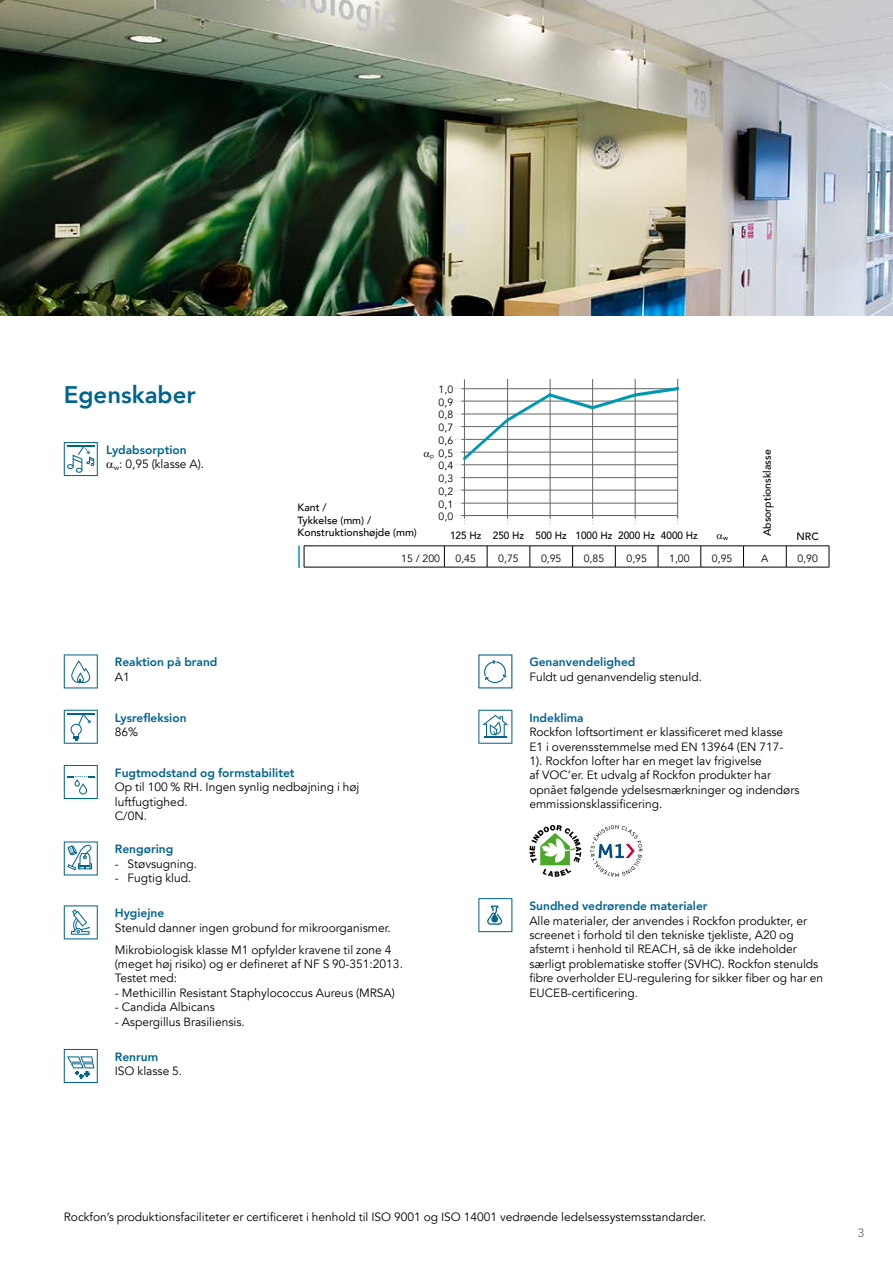
<style>
.page{position:relative;width:893px;height:1263px;background:#fff}
.page>*{position:absolute;margin:0;border:0;box-sizing:border-box;transform-origin:0 0}
.t1{font:127.35px "Chartwell Lines 50";color:#0098b0;scale:.67 1}
.Inside__Headline{font:800 24px "Avenir";color:#006390}
.Inside__Body_text-Pe{font:12px/14.4px "Avenir";color:#000}
.Inside__Subline{font:800 12px "Avenir";color:#006390}
.Inside__System_pagen{font:12px "Avenir";color:#646567}
.t2{font:10.5px "Avenir";color:#000}
.Thickness___Suspensi{font:500 10.5px "Avenir";color:#000}
.Thickness___Suspensi-2{font:500 10.5px "Avenir";color:#000;scale:.95 1}
.t3{font:500 6.45px "Avenir";color:#000}
.t4{font:6.45px "Avenir";color:#000}
</style>
<div class="page">
<img style="left:0;top:0;width:893px;height:316px">
<svg style="left:64px;top:654px;width:34px;height:34px"></svg>
<svg style="left:64px;top:710px;width:34px;height:34px"></svg>
<svg style="left:64px;top:765px;width:34px;height:34px"></svg>
<svg style="left:64px;top:841px;width:34px;height:34px"></svg>
<svg style="left:64px;top:905px;width:34px;height:34px"></svg>
<svg style="left:64px;top:1049px;width:34px;height:34px"></svg>
<svg style="left:478px;top:654px;width:34px;height:34px"></svg>
<svg style="left:478px;top:710px;width:34px;height:34px"></svg>
<svg style="left:529px;top:825px;width:52px;height:52px"></svg>
<svg style="left:590px;top:825px;width:52px;height:52px"></svg>
<svg style="left:478px;top:898px;width:34px;height:34px"></svg>
<svg style="left:64px;top:442px;width:34px;height:34px"></svg>
<svg style="left:304px;top:547px;width:1px;height:20px"></svg>
<svg style="left:444px;top:547px;width:1px;height:20px"></svg>
<svg style="left:487px;top:547px;width:1px;height:20px"></svg>
<svg style="left:530px;top:547px;width:1px;height:20px"></svg>
<svg style="left:572px;top:547px;width:1px;height:20px"></svg>
<svg style="left:615px;top:547px;width:1px;height:20px"></svg>
<svg style="left:658px;top:547px;width:1px;height:20px"></svg>
<svg style="left:700px;top:547px;width:1px;height:20px"></svg>
<svg style="left:743px;top:547px;width:1px;height:20px"></svg>
<svg style="left:786px;top:547px;width:1px;height:20px"></svg>
<svg style="left:829px;top:546px;width:1px;height:21px"></svg>
<hr style="left:304px;top:567px;width:140px;height:1px;background:#000">
<hr style="left:444px;top:567px;width:43px;height:1px;background:#000">
<hr style="left:487px;top:567px;width:43px;height:1px;background:#000">
<hr style="left:530px;top:567px;width:43px;height:1px;background:#000">
<hr style="left:573px;top:567px;width:42px;height:1px;background:#000">
<hr style="left:615px;top:567px;width:43px;height:1px;background:#000">
<hr style="left:658px;top:567px;width:43px;height:1px;background:#000">
<hr style="left:701px;top:567px;width:42px;height:1px;background:#000">
<hr style="left:743px;top:567px;width:43px;height:1px;background:#000">
<hr style="left:786px;top:567px;width:43px;height:1px;background:#000">
<hr style="left:304px;top:546px;width:140px;height:1px;background:#000">
<hr style="left:444px;top:546px;width:43px;height:1px;background:#000">
<hr style="left:487px;top:546px;width:43px;height:1px;background:#000">
<hr style="left:530px;top:546px;width:43px;height:1px;background:#000">
<hr style="left:573px;top:546px;width:42px;height:1px;background:#000">
<hr style="left:615px;top:546px;width:43px;height:1px;background:#000">
<hr style="left:658px;top:546px;width:43px;height:1px;background:#000">
<hr style="left:701px;top:546px;width:42px;height:1px;background:#000">
<hr style="left:743px;top:546px;width:43px;height:1px;background:#000">
<hr style="left:786px;top:546px;width:43px;height:1px;background:#000">
<hr style="left:298px;top:546px;width:2px;height:21px;background:#0098b0">
<svg style="left:455px;top:515px;width:10px;height:10px"></svg>
<hr style="left:461px;top:388px;width:217px;height:1px;background:#646567">
<hr style="left:461px;top:490px;width:216px;height:1px;background:#646567">
<hr style="left:461px;top:414px;width:216px;height:1px;background:#646567">
<hr style="left:461px;top:439px;width:216px;height:1px;background:#646567">
<hr style="left:461px;top:464px;width:216px;height:1px;background:#646567">
<hr style="left:507px;top:379px;width:1px;height:139px;background:#646567">
<hr style="left:550px;top:379px;width:1px;height:139px;background:#646567">
<hr style="left:592px;top:379px;width:1px;height:139px;background:#646567">
<hr style="left:635px;top:379px;width:1px;height:139px;background:#646567">
<hr style="left:677px;top:379px;width:1px;height:139px;background:#646567">
<hr style="left:461px;top:503px;width:217px;height:1px;background:#646567">
<hr style="left:461px;top:477px;width:217px;height:1px;background:#646567">
<hr style="left:461px;top:452px;width:217px;height:1px;background:#646567">
<hr style="left:461px;top:426px;width:217px;height:1px;background:#646567">
<hr style="left:461px;top:401px;width:217px;height:1px;background:#646567">
<hr style="left:464px;top:379px;width:1px;height:139px;background:#646567">
<hr style="left:461px;top:515px;width:217px;height:1px;background:#646567">
<p class="Inside__Headline" style="left:64px;top:376px;width:133px">Egenskaber</p>
<p class="Inside__Subline" style="left:106px;top:440px;width:82px">Lydabsorption</p>
<p class="Inside__Body_text-Pe" style="left:114px;top:457px;width:92px"><sub>w</sub>: 0,95 (klasse A).</p>
<p class="Thickness___Suspensi" style="left:298px;top:498px;width:30px">Kant /</p>
<p class="Thickness___Suspensi" style="left:298px;top:511px;width:75px">Tykkelse (mm) /</p>
<p class="Thickness___Suspensi" style="left:298px;top:523px;width:121px">Konstruktionshøjde (mm)</p>
<p class="t2" style="left:439px;top:383px;width:16px">1,0</p>
<p class="t2" style="left:439px;top:396px;width:16px">0,9</p>
<p class="t2" style="left:439px;top:409px;width:16px">0,8</p>
<p class="t2" style="left:439px;top:421px;width:16px">0,7</p>
<p class="t2" style="left:439px;top:434px;width:16px">0,6</p>
<p class="t2" style="left:439px;top:447px;width:16px">0,5</p>
<p class="t2" style="left:439px;top:460px;width:16px">0,4</p>
<p class="t2" style="left:439px;top:472px;width:16px">0,3</p>
<p class="t2" style="left:439px;top:485px;width:16px">0,2</p>
<p class="t2" style="left:439px;top:498px;width:16px">0,1</p>
<p class="t2" style="left:439px;top:511px;width:16px">0,0</p>
<p class="t1" style="left:464px;top:387px;width:324px">45+75+95+85+95+100</p>
<p class="Thickness___Suspensi" style="left:758px;top:536px;width:88px;rotate:-90deg">Absorptionsklasse</p>
<p class="t4" style="left:430px;top:452px;width:5px">p</p>
<p class="Thickness___Suspensi-2" style="left:450px;top:526px;width:35px">125 Hz</p>
<p class="Thickness___Suspensi-2" style="left:493px;top:526px;width:35px">250 Hz</p>
<p class="Thickness___Suspensi-2" style="left:535px;top:526px;width:35px">500 Hz</p>
<p class="Thickness___Suspensi-2" style="left:575px;top:526px;width:40px">1000 Hz</p>
<p class="Thickness___Suspensi-2" style="left:618px;top:526px;width:40px">2000 Hz</p>
<p class="Thickness___Suspensi-2" style="left:661px;top:526px;width:40px">4000 Hz</p>
<p class="t3" style="left:723px;top:532px;width:6px">w</p>
<p class="Thickness___Suspensi" style="left:796px;top:527px;width:24px">NRC</p>
<p class="t2" style="left:401px;top:552px;width:40px">15 / 200</p>
<p class="t2" style="left:456px;top:552px;width:22px">0,45</p>
<p class="t2" style="left:498px;top:552px;width:22px">0,75</p>
<p class="t2" style="left:541px;top:552px;width:22px">0,95</p>
<p class="t2" style="left:584px;top:552px;width:22px">0,85</p>
<p class="t2" style="left:626px;top:552px;width:22px">0,95</p>
<p class="t2" style="left:669px;top:552px;width:22px">1,00</p>
<p class="t2" style="left:712px;top:552px;width:22px">0,95</p>
<p class="t2" style="left:761px;top:552px;width:9px">A</p>
<p class="t2" style="left:797px;top:552px;width:22px">0,90</p>
<p class="Inside__Subline" style="left:115px;top:653px;width:104px">Reaktion på brand</p>
<p class="Inside__Body_text-Pe" style="left:115px;top:670px;width:16px">A1</p>
<p class="Inside__Subline" style="left:115px;top:708px;width:73px">Lysrefleksion</p>
<p class="Inside__Body_text-Pe" style="left:115px;top:725px;width:25px">86%</p>
<p class="Inside__Subline" style="left:115px;top:763px;width:181px">Fugtmodstand og formstabilitet</p>
<p class="Inside__Body_text-Pe" style="left:115px;top:780px;width:246px">Op til 100 % RH. Ingen synlig nedbøjning i høj luftfugtighed.</p>
<p class="Inside__Body_text-Pe" style="left:115px;top:809px;width:34px">C/0N.</p>
<p class="Inside__Subline" style="left:115px;top:840px;width:60px">Rengøring</p>
<p class="Inside__Body_text-Pe" style="left:115px;top:857px;width:84px">- Støvsugning.</p>
<p class="Inside__Body_text-Pe" style="left:115px;top:871px;width:78px">- Fugtig klud.</p>
<p class="Inside__Subline" style="left:115px;top:904px;width:51px">Hygiejne</p>
<p class="Inside__Body_text-Pe" style="left:115px;top:921px;width:278px">Stenuld danner ingen grobund for mikroorganismer.</p>
<p class="Inside__Body_text-Pe" style="left:115px;top:942px;width:290px">Mikrobiologisk klasse M1 opfylder kravene til zone 4 (meget høj risiko) og er defineret af NF S 90-351:2013.<br>Testet med:</p>
<p class="Inside__Body_text-Pe" style="left:115px;top:986px;width:282px">- Methicillin Resistant Staphylococcus Aureus (MRSA)</p>
<p class="Inside__Body_text-Pe" style="left:115px;top:1000px;width:102px">- Candida Albicans</p>
<p class="Inside__Body_text-Pe" style="left:115px;top:1014px;width:131px">- Aspergillus Brasiliensis.</p>
<p class="Inside__Subline" style="left:115px;top:1047px;width:45px">Renrum</p>
<p class="Inside__Body_text-Pe" style="left:115px;top:1064px;width:69px">ISO klasse 5.</p>
<p class="Inside__Subline" style="left:529px;top:653px;width:108px">Genanvendelighed</p>
<p class="Inside__Body_text-Pe" style="left:529px;top:670px;width:174px">Fuldt ud genanvendelig stenuld.</p>
<p class="Inside__Subline" style="left:529px;top:708px;width:56px">Indeklima</p>
<p class="Inside__Body_text-Pe" style="left:529px;top:725px;width:272px">Rockfon loftsortiment er klassificeret med klasse E1 i overensstemmelse med EN 13964 (EN 717- 1). Rockfon lofter har en meget lav frigivelse<br>af VOC’er. Et udvalg af Rockfon produkter har opnået følgende ydelsesmærkninger og indendørs emmissionsklassificering.</p>
<p class="Inside__Subline" style="left:529px;top:896px;width:180px">Sundhed vedrørende materialer</p>
<p class="Inside__Body_text-Pe" style="left:529px;top:913px;width:295px">Alle materialer, der anvendes i Rockfon produkter, er screenet i forhold til den tekniske tjekliste, A20 og afstemt i henhold til REACH, så de ikke indeholder særligt problematiske stoffer (SVHC). Rockfon stenulds fibre overholder EU-regulering for sikker fiber og har en EUCEB-certificering.</p>
<p class="Inside__Body_text-Pe" style="left:64px;top:1210px;width:644px">Rockfon’s produktionsfaciliteter er certificeret i henhold til ISO 9001 og ISO 14001 vedrøende ledelsessystemsstandarder.</p>
<p class="Inside__System_pagen" style="left:858px;top:1226px;width:8px">3</p>
</div>
